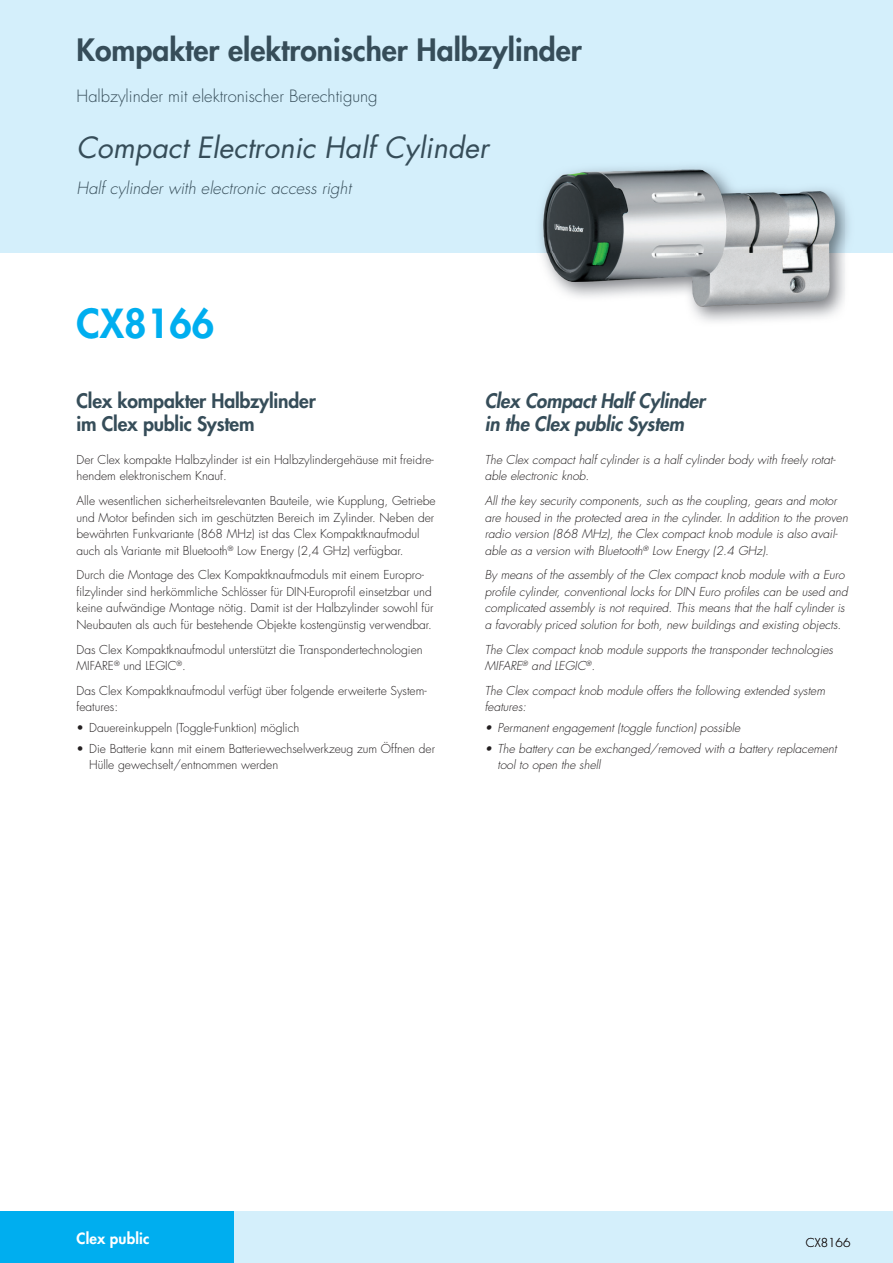
<style>
.page{position:relative;width:893px;height:1263px;background:#fff}
.page>*{position:absolute;margin:0;border:0;box-sizing:border-box;transform-origin:0 0}
.t1{font:800 39px "Futura Std";color:#00aeef}
.t2{font:800 30px "Futura Std";color:#364d59}
.t3{font:italic 28.5px "Futura Std";color:#364d59}
.t4{font:italic 800 19.5px/22.5px "Futura Std";letter-spacing:-.01em;color:#364d59}
.t5{font:800 19.5px/22.5px "Futura Std";letter-spacing:-.01em;color:#364d59}
.t6{font:300 16.5px "Futura Std";color:#364d59}
.t7{font:italic 300 16.5px "Futura Std";color:#364d59}
.t8{font:800 15px "Futura Std";letter-spacing:.01em;color:#fff}
.t9{font:300 12px/16.5px "Futura Std";color:#231f20}
.t10{font:italic 300 12px/16.5px "Futura Std";color:#231f20}
</style>
<div class="page">
<div style="left:0;top:1212px;width:893px;height:51px;background:#d4effb"></div>
<div style="left:0;top:1212px;width:234px;height:51px;background:#00aeef"></div>
<div style="left:0;top:0;width:893px;height:253px;background:#d4effb"></div>
<img style="left:540px;top:202px;width:309px;height:120px">
<img style="left:540px;top:253px;width:39px;height:69px">
<img style="left:540px;top:166px;width:304px;height:39px">
<h2 class="t2" style="left:77px;top:31px;width:507px">Kompakter elektronischer Halbzylinder</h2>
<h3 class="t6" style="left:77px;top:86px;width:303px">Halbzylinder mit elektronischer Berechtigung</h3>
<h3 class="t3" style="left:77px;top:129px;width:413px">Compact Electronic Half Cylinder</h3>
<h3 class="t7" style="left:77px;top:178px;width:276px">Half cylinder with electronic access right</h3>
<h1 class="t1" style="left:77px;top:299px;width:139px">CX8166</h1>
<h3 class="t5" style="left:77px;top:390px;width:241px">Clex kompakter Halbzylinder im Clex public System</h3>
<p class="t9" style="left:77px;top:452px;width:359px">Der Clex kompakte Halbzylinder ist ein Halbzylindergehäuse mit freidre&shy;hendem elektronischem Knauf.</p>
<p class="t9" style="left:77px;top:493px;width:361px">Alle wesentlichen sicherheitsrelevanten Bauteile, wie Kupplung, Getriebe und Motor befinden sich im geschützten Bereich im Zylinder. Neben der bewährten Funkvariante (868 MHz) ist das Clex Kompaktknaufmodul auch als Variante mit Bluetooth<sup>®</sup> Low Energy (2,4 GHz) verfügbar.</p>
<p class="t9" style="left:77px;top:567px;width:358px">Durch die Montage des Clex Kompaktknaufmoduls mit einem Europro&shy;filzylinder sind herkömmliche Schlösser für DIN-Europrofil einsetzbar und keine aufwändige Montage nötig. Damit ist der Halbzylinder sowohl für Neubauten als auch für bestehende Objekte kostengünstig verwendbar.</p>
<p class="t9" style="left:77px;top:641px;width:348px">Das Clex Kompaktknaufmodul unterstützt die Transpondertechnologien<br>MIFARE<sup>®</sup> und LEGIC<sup>®</sup>.</p>
<p class="t9" style="left:77px;top:683px;width:352px">Das Clex Kompaktknaufmodul verfügt über folgende erweiterte System&shy;features:</p>
<p class="t9" style="left:77px;top:720px;width:224px">• Dauereinkuppeln (Toggle-Funktion) möglich</p>
<p class="t9" style="left:89px;top:741px;width:347px;text-indent:-13px">• Die Batterie kann mit einem Batteriewechselwerkzeug zum Öffnen der<br>Hülle gewechselt/entnommen werden</p>
<h3 class="t4" style="left:485px;top:390px;width:222px">Clex Compact Half Cylinder in the Clex public System</h3>
<p class="t10" style="left:485px;top:452px;width:352px">The Clex compact half cylinder is a half cylinder body with freely rotat&shy;able electronic knob.</p>
<p class="t10" style="left:485px;top:493px;width:365px">All the key security components, such as the coupling, gears and motor are housed in the protected area in the cylinder. In addition to the proven radio version (868 MHz), the Clex compact knob module is also avail&shy;able as a version with Bluetooth<sup>®</sup> Low Energy (2.4 GHz).</p>
<p class="t10" style="left:485px;top:567px;width:364px">By means of the assembly of the Clex compact knob module with a Euro profile cylinder, conventional locks for DIN Euro profiles can be used and complicated assembly is not required. This means that the half cylinder is a favorably priced solution for both, new buildings and existing objects.</p>
<p class="t10" style="left:485px;top:641px;width:350px">The Clex compact knob module supports the transponder technologies<br>MIFARE<sup>®</sup> and LEGIC<sup>®</sup>.</p>
<p class="t10" style="left:485px;top:683px;width:342px">The Clex compact knob module offers the following extended system features:</p>
<p class="t10" style="left:485px;top:720px;width:257px">• Permanent engagement (toggle function) possible</p>
<p class="t10" style="left:497px;top:741px;width:341px;text-indent:-13px">• The battery can be exchanged/removed with a battery replacement tool to open the shell</p>
<p class="t8" style="left:77px;top:1228px;width:74px">Clex public</p>
<p class="t9" style="left:806px;top:1235px;width:46px">CX8166</p>
</div>
